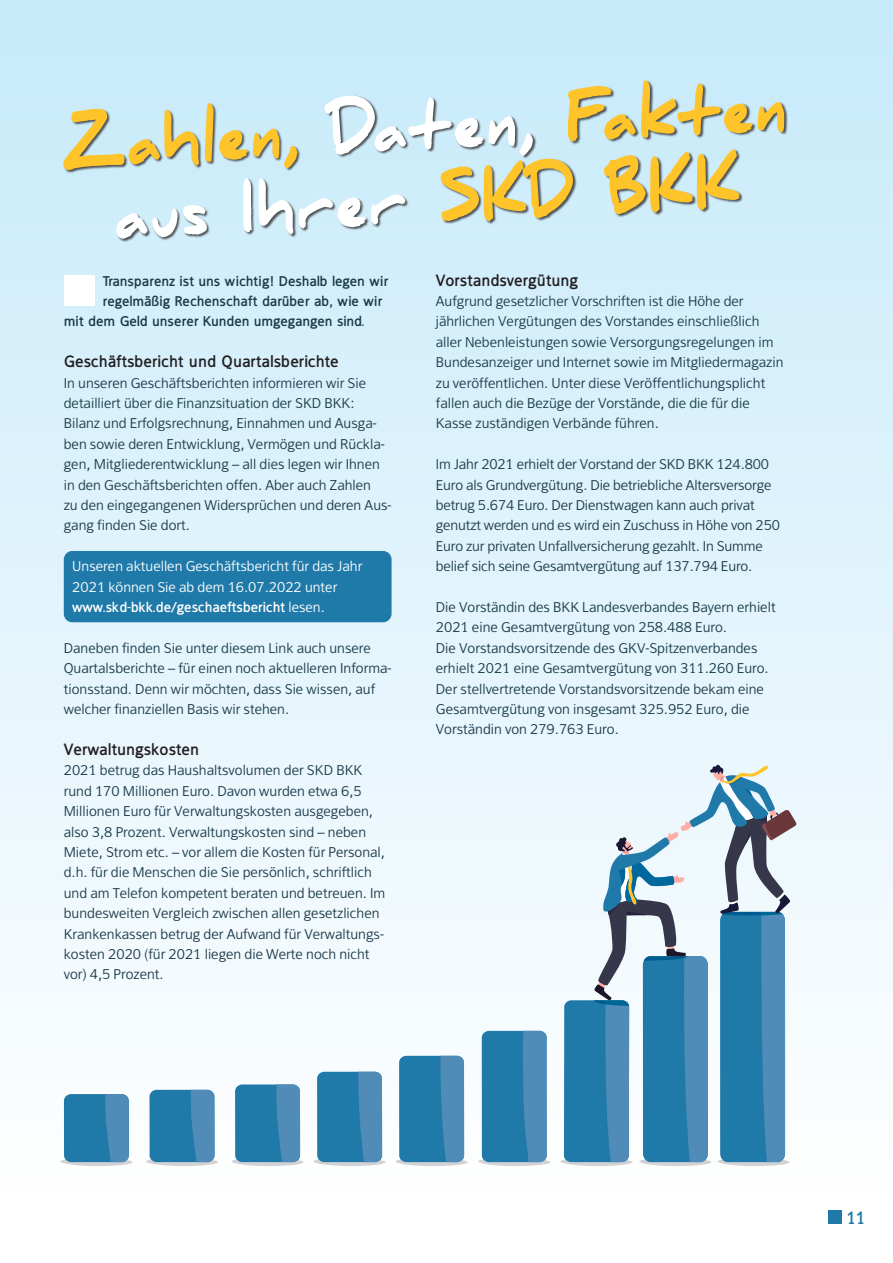
<style>
.page{position:relative;width:893px;height:1263px;background:#fff}
.page>*{position:absolute;margin:0;border:0;box-sizing:border-box;transform-origin:0 0}
.h1_zü_schreibschrift{font:900 62.25px/73.5px "Daniel";color:#fec42a;text-align:center;scale:.85 1}
.t1{font:700 18px "Fran Klein";color:#207aa9}
.h3_zü{font:700 16.5px "Fran Klein";color:#231f20}
.p_copy-fließ{font:14.25px/20.4px "Fran Klein";color:#1a3a49}
.p_einleitung{font:700 14.25px "Fran Klein";letter-spacing:-.01em;color:#1a3a49}
.p_copy-fließ-2{font:14.25px/20.4px "Fran Klein";color:#fff}
.s1{color:#fff}
.s2{font-weight:700}
</style>
<div class="page">
<div style="left:0;top:0;width:893px;height:1193px;background:linear-gradient(to bottom,#c6eafa,#fefefe)"></div>
<div style="left:64px;top:551px;width:328px;height:71px;background:#207aa9;border-radius:9px"></div>
<div style="left:64px;top:81px;width:724px;height:162px;background:#231f20;opacity:.75"></div>
<div style="left:64px;top:275px;width:30px;height:31px;background:#fff"></div>
<svg style="left:478px;top:1031px;width:72px;height:135px;background:#478db6"></svg>
<svg style="left:396px;top:1056px;width:72px;height:110px;background:#4a8fb7"></svg>
<svg style="left:314px;top:1072px;width:72px;height:94px;background:#4b90b7"></svg>
<svg style="left:232px;top:1084px;width:72px;height:82px;background:#4d91b8"></svg>
<svg style="left:146px;top:1090px;width:72px;height:76px;background:#4c90b7"></svg>
<svg style="left:60px;top:1094px;width:72px;height:72px;background:#4d91b8"></svg>
<svg style="left:560px;top:765px;width:237px;height:401px"></svg>
<div style="left:828px;top:1211px;width:14px;height:13px;background:#207aa9"></div>
<p class="h1_zü_schreibschrift" style="left:59px;top:110px;width:855px;rotate:-3deg">Zahlen, <span class="s1">Daten,</span> Fakten <span class="s1">aus Ihrer</span> SKD BKK</p>
<p class="h3_zü" style="left:436px;top:271px;width:144px">Vorstandsvergütung</p>
<p class="p_copy-fließ" style="left:436px;top:291px;width:349px">Aufgrund gesetzlicher Vorschriften ist die Höhe der jährlichen Vergütungen des Vorstandes einschließlich aller Nebenleistungen sowie Versorgungsregelungen im Bundesanzeiger und Internet sowie im Mitgliedermagazin zu veröffentlichen. Unter diese Veröffentlichungsplicht fallen auch die Bezüge der Vorstände, die die für die Kasse zuständigen Verbände führen.</p>
<p class="p_copy-fließ" style="left:436px;top:454px;width:346px">Im Jahr 2021 erhielt der Vorstand der SKD BKK 124.800<br>Euro als Grundvergütung. Die betriebliche Altersversorge betrug 5.674 Euro. Der Dienstwagen kann auch privat genutzt werden und es wird ein Zuschuss in Höhe von 250<br>Euro zur privaten Unfallversicherung gezahlt. In Summe belief sich seine Gesamtvergütung auf 137.794 Euro.</p>
<p class="p_copy-fließ" style="left:436px;top:597px;width:341px">Die Vorständin des BKK Landesverbandes Bayern erhielt<br>2021 eine Gesamtvergütung von 258.488 Euro.</p>
<p class="p_copy-fließ" style="left:436px;top:638px;width:334px">Die Vorstandsvorsitzende des GKV-Spitzenverbandes erhielt 2021 eine Gesamtvergütung von 311.260 Euro.<br>Der stellvertretende Vorstandsvorsitzende bekam eine Gesamtvergütung von insgesamt 325.952 Euro, die Vorständin von 279.763 Euro.</p>
<p class="p_einleitung" style="left:103px;top:273px;width:287px">Transparenz ist uns wichtig! Deshalb legen wir</p>
<p class="p_einleitung" style="left:103px;top:293px;width:281px">regelmäßig Rechenschaft darüber ab, wie wir</p>
<p class="p_einleitung" style="left:64px;top:313px;width:302px">mit dem Geld unserer Kunden umgegangen sind.</p>
<p class="h3_zü" style="left:64px;top:352px;width:276px">Geschäftsbericht und Quartalsberichte</p>
<p class="p_copy-fließ" style="left:64px;top:372px;width:329px">In unseren Geschäftsberichten informieren wir Sie detailliert über die Finanzsituation der SKD BKK:<br>Bilanz und Erfolgsrechnung, Einnahmen und Ausga&shy;ben sowie deren Entwicklung, Vermögen und Rückla&shy;gen, Mitgliederentwicklung – all dies legen wir Ihnen in den Geschäftsberichten offen. Aber auch Zahlen<br>zu den eingegangenen Widersprüchen und deren Aus&shy;gang finden Sie dort.</p>
<p class="p_copy-fließ-2" style="left:72px;top:556px;width:292px">Unseren aktuellen Geschäftsbericht für das Jahr<br>2021 können Sie ab dem 16.07.2022 unter <span class="s2">www.skd-bkk.de/geschaeftsbericht</span> lesen.</p>
<p class="p_copy-fließ" style="left:64px;top:638px;width:329px">Daneben finden Sie unter diesem Link auch unsere Quartalsberichte – für einen noch aktuelleren Informa&shy;tionsstand. Denn wir möchten, dass Sie wissen, auf welcher finanziellen Basis wir stehen.</p>
<p class="h3_zü" style="left:64px;top:740px;width:137px">Verwaltungskosten</p>
<p class="p_copy-fließ" style="left:64px;top:760px;width:323px">2021 betrug das Haushaltsvolumen der SKD BKK rund 170 Millionen Euro. Davon wurden etwa 6,5<br>Millionen Euro für Verwaltungskosten ausgegeben, also 3,8 Prozent. Verwaltungskosten sind – neben Miete, Strom etc. – vor allem die Kosten für Personal, d.h. für die Menschen die Sie persönlich, schriftlich und am Telefon kompetent beraten und betreuen. Im bundesweiten Vergleich zwischen allen gesetzlichen Krankenkassen betrug der Aufwand für Verwaltungs&shy;kosten 2020 (für 2021 liegen die Werte noch nicht vor) 4,5 Prozent.</p>
<p class="t1" style="left:846px;top:1208px;width:21px">11</p>
</div>
